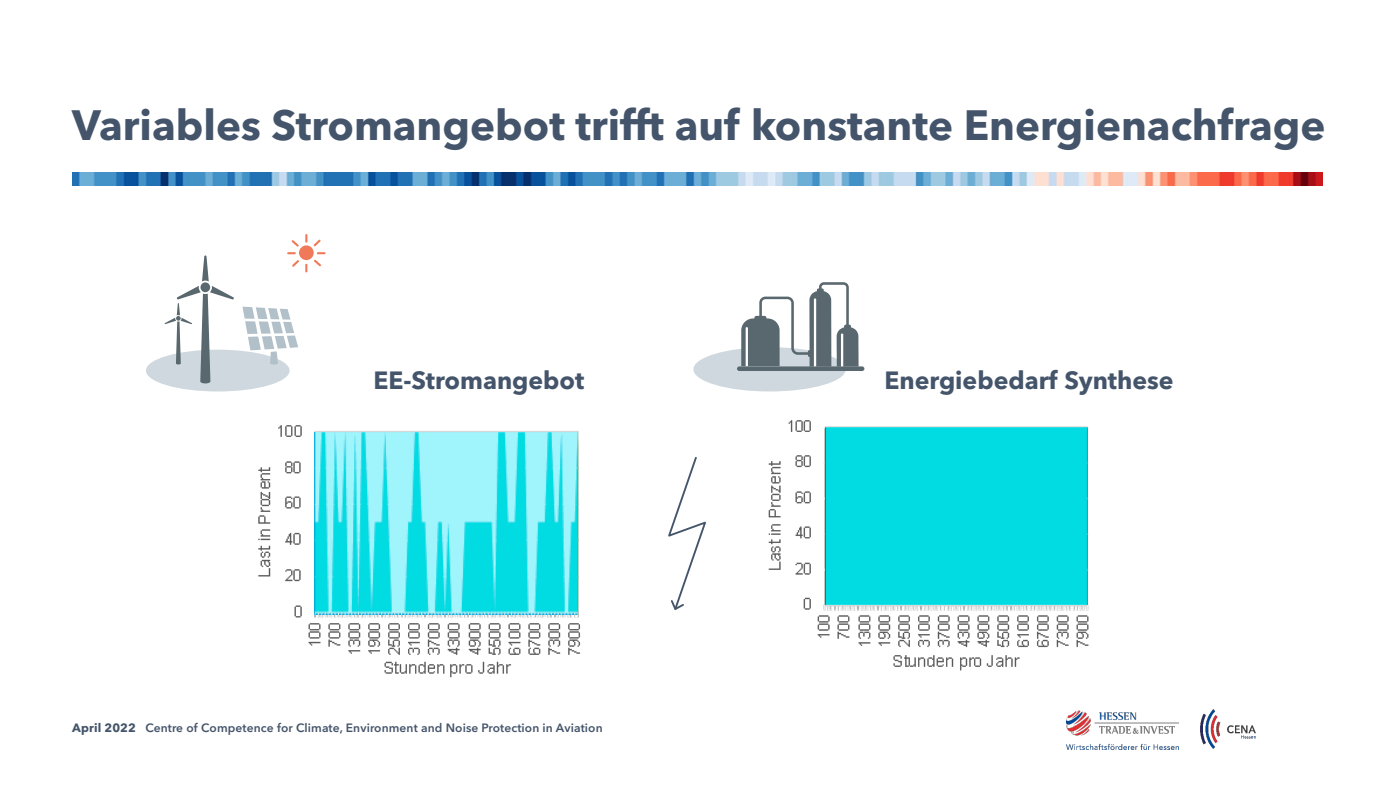
<style>
.page{position:relative;width:1395px;height:785px;background:#fff}
.page>*{position:absolute;margin:0;border:0;box-sizing:border-box;transform-origin:0 0}
.t1{font:700 42px "Avenir Next LT Pro";color:#44546a}
.body{font:700 24.75px "Avenir Next LT Pro";color:#44546a}
.t2{font:600 12px "Avenir Next LT Pro";letter-spacing:.01em;color:#44546a}
.s1{font-weight:700}
</style>
<div class="page">
<img style="left:1067px;top:710px;width:111px;height:39px">
<img style="left:1200px;top:709px;width:56px;height:40px">
<img style="left:72px;top:172px;width:1250px;height:13px">
<img style="left:768px;top:420px;width:321px;height:251px">
<img style="left:258px;top:425px;width:322px;height:253px">
<svg style="left:668px;top:457px;width:38px;height:153px"></svg>
<svg style="left:314px;top:432px;width:264px;height:182px;fill:#98f0f9"></svg>
<div style="left:826px;top:427px;width:261px;height:177px;background:#00dce1"></div>
<div style="left:299px;top:245px;width:15px;height:15px;background:#ef7958;border-radius:50%"></div>
<svg style="left:305px;top:234px;width:2px;height:9px"></svg>
<svg style="left:305px;top:264px;width:2px;height:8px"></svg>
<svg style="left:317px;top:252px;width:8px;height:2px"></svg>
<svg style="left:287px;top:252px;width:9px;height:2px"></svg>
<svg style="left:314px;top:239px;width:7px;height:7px"></svg>
<svg style="left:292px;top:260px;width:7px;height:7px"></svg>
<svg style="left:314px;top:260px;width:7px;height:6px"></svg>
<svg style="left:292px;top:240px;width:7px;height:6px"></svg>
<div style="left:146px;top:349px;width:144px;height:42px;background:#ced8de;border-radius:50%"></div>
<svg style="left:165px;top:255px;width:69px;height:128px"></svg>
<svg style="left:242px;top:306px;width:56px;height:59px"></svg>
<div style="left:693px;top:347px;width:153px;height:44px;background:#ced8de;border-radius:50%"></div>
<svg style="left:741px;top:282px;width:117px;height:84px"></svg>
<hr style="left:745px;top:327px;width:3px;height:39px;background:#fff">
<hr style="left:814px;top:298px;width:2px;height:70px;background:#fff">
<hr style="left:841px;top:333px;width:2px;height:34px;background:#fff">
<div style="left:737px;top:366px;width:127px;height:5px;background:#59676e;border-radius:2px"></div>
<p class="t1" style="left:72px;top:100px;width:1254px">Variables Stromangebot trifft auf konstante Energienachfrage</p>
<p class="body" style="left:374px;top:365px;width:212px">EE-Stromangebot</p>
<p class="body" style="left:884px;top:365px;width:290px">Energiebedarf Synthese</p>
<p class="t2" style="left:72px;top:720px;width:532px"><span class="s1">April 2022</span> Centre of Competence for Climate, Environment and Noise Protection in Aviation</p>
</div>
